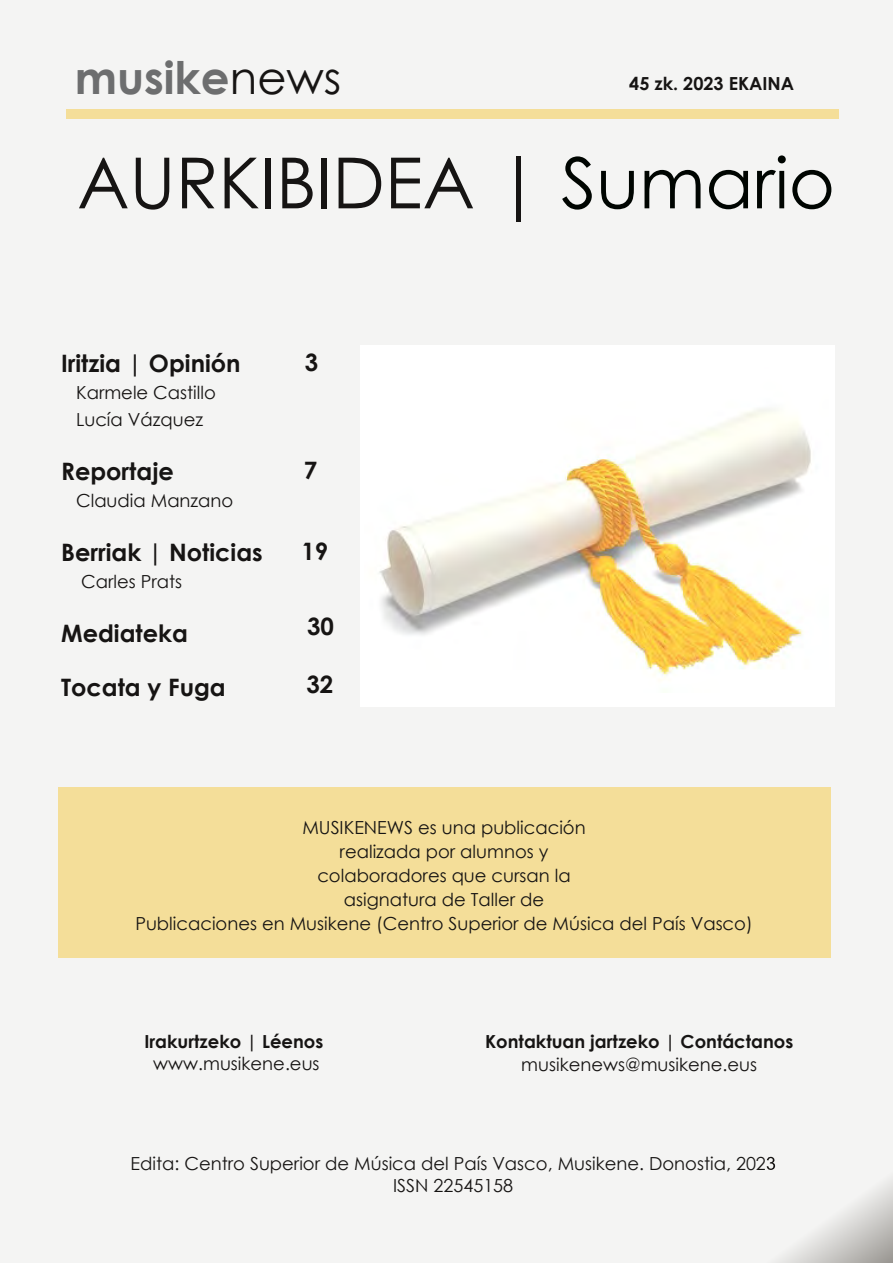
<style>
.page{position:relative;width:893px;height:1263px;background:#f4f4f3}
.page>*{position:absolute;margin:0;border:0;box-sizing:border-box;transform-origin:0 0}
.t1{font:70.5px "Century Gothic";color:#161413}
.t2{font:700 45px "Century Gothic";color:#6d6e6f}
.t3{font:700 24px "Century Gothic";color:#161413}
.t4{font:18px/24px "Century Gothic";color:#161413;text-align:center}
.t5{font:700 18px/22.5px "Century Gothic";color:#161413;text-align:center}
.s1{font-weight:400;color:#161413}
.s2{color:#000501}
.s3{font-weight:400}
</style>
<div class="page">
<div style="left:66px;top:110px;width:772px;height:8px;background:#f4de99"></div>
<svg style="left:767px;top:1157px;width:8px;height:13px"></svg>
<div style="left:58px;top:788px;width:772px;height:170px;background:#f4de99"></div>
<div style="left:360px;top:345px;width:474px;height:361px;background:#fff"></div>
<img style="left:379px;top:408px;width:432px;height:270px">
<p class="t2" style="left:75px;top:43px;width:268px">musike<span class="s1">news</span></p>
<p class="t5" style="left:629px;top:72px;width:166px">45 zk. 2023 EKAINA</p>
<p class="t1" style="left:77px;top:134px;width:759px">AURKIBIDEA | <span class="s2">Sumario</span></p>
<p class="t3" style="left:61px;top:345px;width:181px">Iritzia | Opinión</p>
<p class="t4" style="left:76px;top:379px;width:141px;line-height:27px;text-align:left">Karmele Castillo<br>Lucía Vázquez</p>
<p class="t3" style="left:61px;top:453px;width:114px">Reportaje</p>
<p class="t4" style="left:76px;top:488px;width:159px">Claudia Manzano</p>
<p class="t3" style="left:61px;top:534px;width:203px">Berriak | Noticias</p>
<p class="t4" style="left:81px;top:569px;width:103px">Carles Prats</p>
<p class="t3" style="left:61px;top:615px;width:128px">Mediateka</p>
<p class="t3" style="left:61px;top:669px;width:166px">Tocata y Fuga</p>
<p class="t3" style="left:305px;top:344px;width:15px">3</p>
<p class="t3" style="left:304px;top:452px;width:15px">7</p>
<p class="t3" style="left:302px;top:533px;width:28px">19</p>
<p class="t3" style="left:307px;top:608px;width:28px">30</p>
<p class="t3" style="left:306px;top:666px;width:28px">32</p>
<p class="t4" style="left:135px;top:815px;width:619px">MUSIKENEWS es una publicación<br>realizada por alumnos y<br>colaboradores que cursan la<br>asignatura de Taller de<br>Publicaciones en Musikene (Centro Superior de Música del País Vasco)</p>
<p class="t5" style="left:144px;top:1029px;width:180px">Irakurtzeko | Léenos <span class="s3">www.musikene.eus</span></p>
<p class="t5" style="left:485px;top:1030px;width:310px">Kontaktuan jartzeko | Contáctanos <span class="s3">musikenews@musikene.eus</span></p>
<p class="t4" style="left:130px;top:1152px;width:637px;line-height:22.5px">Edita: Centro Superior de Música del País Vasco, Musikene. Donostia, 202<br>ISSN 22545158</p>
</div>
